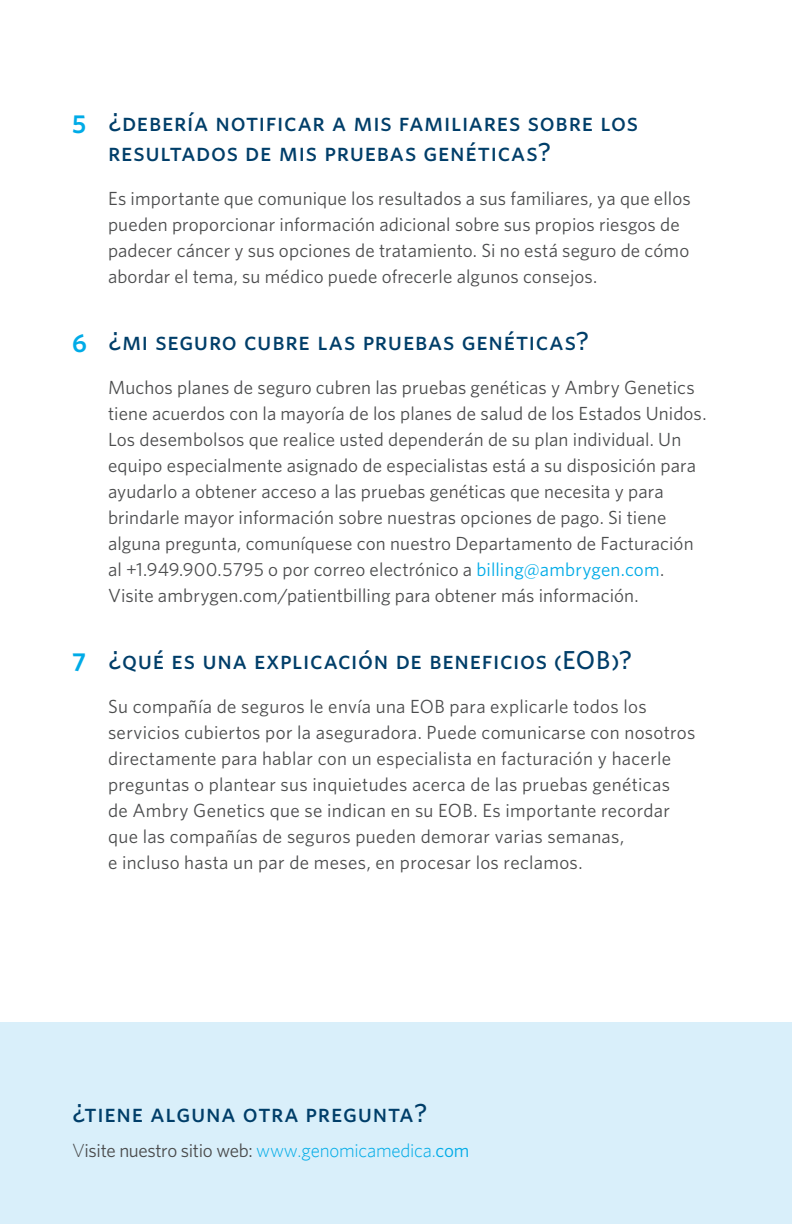
<style>
.page{position:relative;width:792px;height:1224px;background:#fff}
.page>*{position:absolute;margin:0;border:0;box-sizing:border-box;transform-origin:0 0}
.whitney_sub_head{font:26px/30px "Whitney Medium SC";letter-spacing:.025em;color:#003e69}
.Text{font:26px "Whitney Medium SC";letter-spacing:.03em;color:#003e69}
.Section_text{font:19px/26px "Whitney";letter-spacing:.01em;color:#4b4c4d}
.Text-2{font:19px "Whitney";letter-spacing:-.02em;color:#4b4c4d}
.s1{font-family:"Whitney";font-weight:600;color:#00abe7}
.s2{color:#00abe7}
.s3{font-weight:300}
.s4{font-weight:300;color:#00abe7}
</style>
<div class="page">
<div style="left:0;top:1023px;width:792px;height:201px;background:#d9effa"></div>
<p class="whitney_sub_head" style="left:108px;top:106px;width:532px;text-indent:-36px"><span class="s1">5</span> ¿debería notificar a mis familiares sobre los resultados de mis pruebas genéticas?</p>
<p class="Section_text" style="left:108px;top:185px;width:584px">Es importante que comunique los resultados a sus familiares, ya que ellos pueden proporcionar información adicional sobre sus propios riesgos de padecer cáncer y sus opciones de tratamiento. Si no está seguro de cómo abordar el tema, su médico puede ofrecerle algunos consejos.</p>
<p class="whitney_sub_head" style="left:72px;top:326px;width:519px"><span class="s1">6</span> ¿mi seguro cubre las pruebas genéticas?</p>
<p class="Section_text" style="left:108px;top:374px;width:600px">Muchos planes de seguro cubren las pruebas genéticas y Ambry Genetics tiene acuerdos con la mayoría de los planes de salud de los Estados Unidos.<br>Los desembolsos que realice usted dependerán de su plan individual. Un equipo especialmente asignado de especialistas está a su disposición para ayudarlo a obtener acceso a las pruebas genéticas que necesita y para brindarle mayor información sobre nuestras opciones de pago. Si tiene alguna pregunta, comuníquese con nuestro Departamento de Facturación al +1.949.900.5795 o por correo electrónico a <span class="s2">billing@ambrygen.com</span>.<br>Visite ambrygen.com/patientbilling para obtener más información.</p>
<p class="whitney_sub_head" style="left:72px;top:645px;width:562px"><span class="s1">7</span> ¿qué es una explicación de beneficios (EOB)?</p>
<p class="Section_text" style="left:108px;top:693px;width:589px">Su compañía de seguros le envía una EOB para explicarle todos los servicios cubiertos por la aseguradora. Puede comunicarse con nosotros directamente para hablar con un especialista en facturación y hacerle preguntas o plantear sus inquietudes acerca de las pruebas genéticas<br>de Ambry Genetics que se indican en su EOB. Es importante recordar que las compañías de seguros pueden demorar varias semanas,<br>e incluso hasta un par de meses, en procesar los reclamos.</p>
<p class="Text" style="left:72px;top:1097px;width:357px">¿tiene alguna otra pregunta?</p>
<p class="Text-2" style="left:72px;top:1138px;width:399px"><span class="s3">V</span>isite nuestro sitio web: <span class="s4">www.genomicamedica.</span><span class="s2">com</span></p>
</div>
